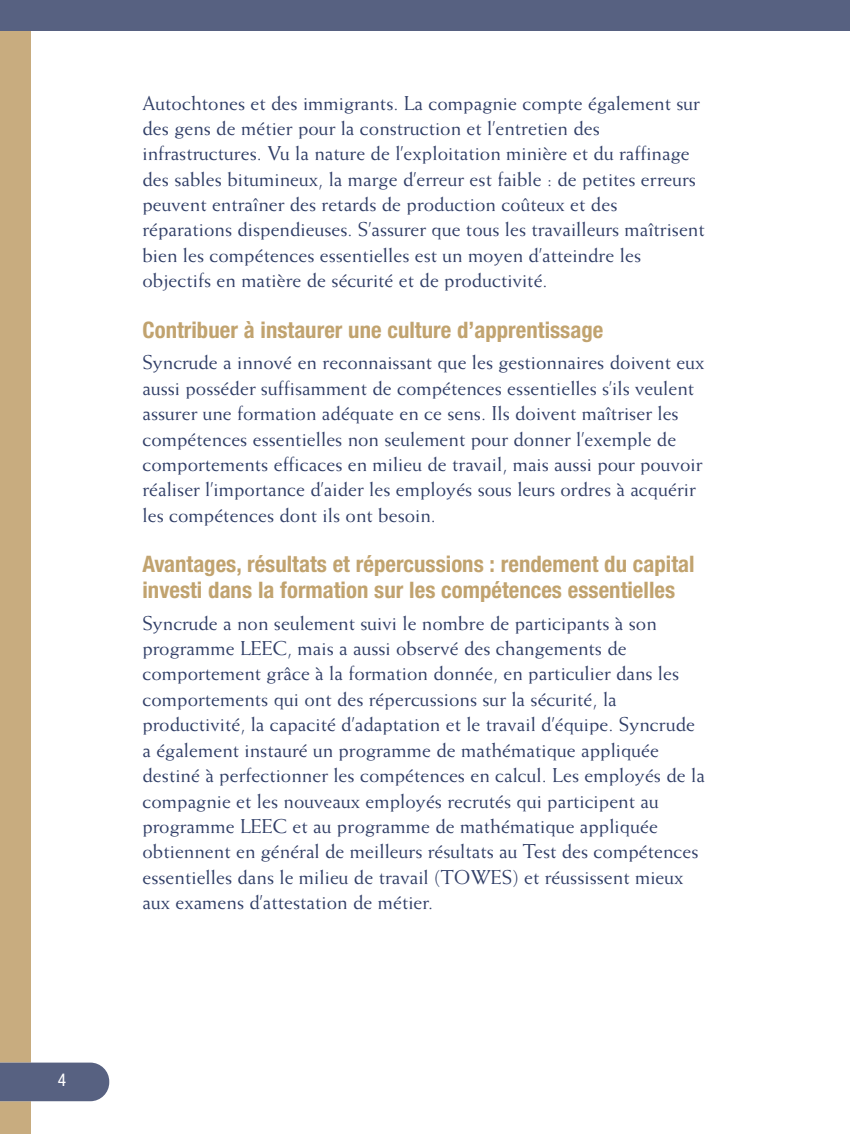
<style>
.page{position:relative;width:851px;height:1134px;background:#fff}
.page>*{position:absolute;margin:0;border:0;box-sizing:border-box;transform-origin:0 0}
.t1{font:700 condensed 22.75px/26.1px "Helvetica Neue";color:#c1a36f}
.t2{font:20.12px/25.4px "Weiss";color:#303e67}
.t3{font:condensed 17.5px "Helvetica Neue";color:#fff}
</style>
<div class="page">
<div style="left:0;top:0;width:30px;height:1134px;background:#c8ac7f"></div>
<div style="left:0;top:1063px;width:109px;height:38px;background:#576181"></div>
<div style="left:0;top:0;width:849px;height:30px;background:#576181"></div>
<p class="t3" style="left:58px;top:1073px;width:10px">4</p>
<p class="t2" style="left:142px;top:92px;width:564px">Autochtones et des immigrants. La compagnie compte également sur des gens de métier pour la construction et l’entretien des infrastructures. Vu la nature de l’exploitation minière et du raffinage des sables bitumineux, la marge d’erreur est faible : de petites erreurs peuvent entraîner des retards de production coûteux et des réparations dispendieuses. S’assurer que tous les travailleurs maîtrisent bien les compétences essentielles est un moyen d’atteindre les objectifs en matière de sécurité et de productivité.</p>
<p class="t1" style="left:142px;top:319px;width:462px">Contribuer à instaurer une culture d’apprentissage</p>
<p class="t2" style="left:142px;top:351px;width:563px">Syncrude a innové en reconnaissant que les gestionnaires doivent eux aussi posséder suffisamment de compétences essentielles s’ils veulent assurer une formation adéquate en ce sens. Ils doivent maîtriser les compétences essentielles non seulement pour donner l’exemple de comportements efficaces en milieu de travail, mais aussi pour pouvoir réaliser l’importance d’aider les employés sous leurs ordres à acquérir les compétences dont ils ont besoin.</p>
<p class="t1" style="left:142px;top:553px;width:553px">Avantages, résultats et répercussions : rendement du capital investi dans la formation sur les compétences essentielles</p>
<p class="t2" style="left:142px;top:612px;width:564px">Syncrude a non seulement suivi le nombre de participants à son programme LEEC, mais a aussi observé des changements de comportement grâce à la formation donnée, en particulier dans les comportements qui ont des répercussions sur la sécurité, la productivité, la capacité d’adaptation et le travail d’équipe. Syncrude a également instauré un programme de mathématique appliquée destiné à perfectionner les compétences en calcul. Les employés de la compagnie et les nouveaux employés recrutés qui participent au programme LEEC et au programme de mathématique appliquée obtiennent en général de meilleurs résultats au Test des compétences essentielles dans le milieu de travail (TOWES) et réussissent mieux aux examens d’attestation de métier.</p>
</div>
